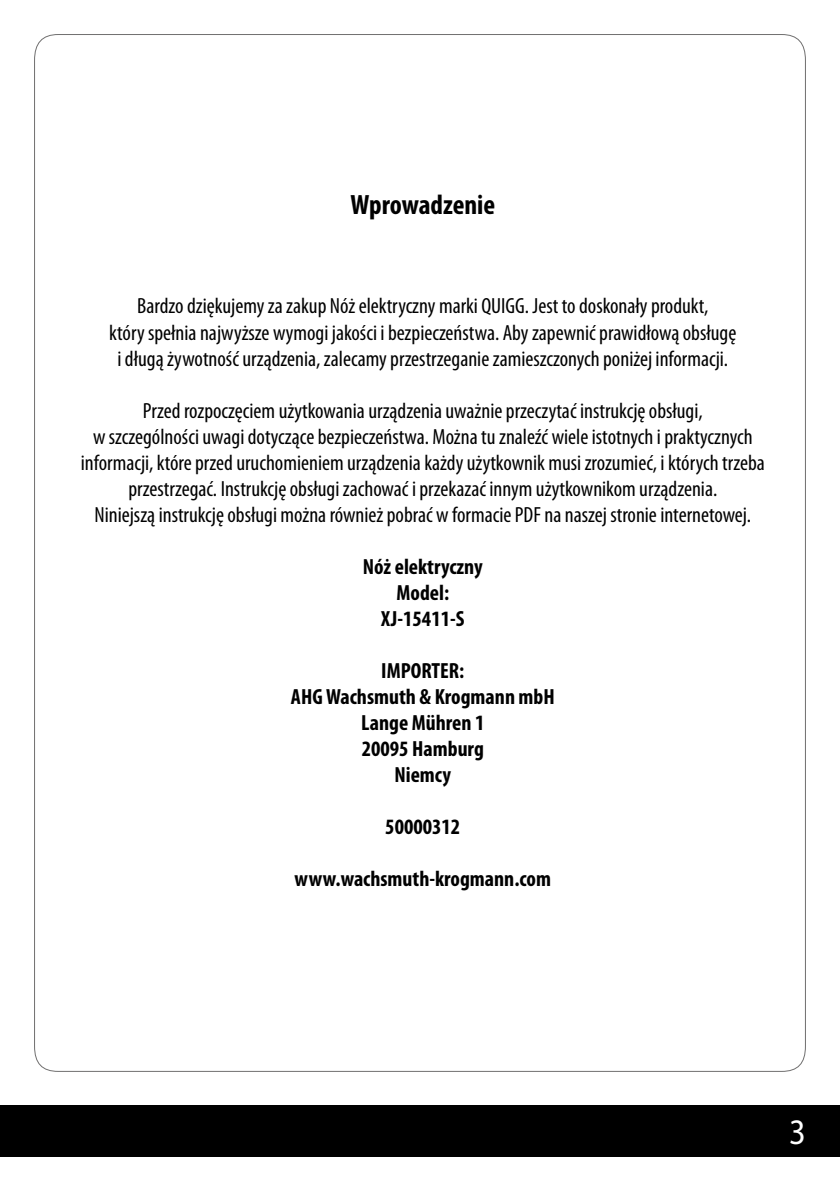
<style>
.page{position:relative;width:840px;height:1191px;background:#fff}
.page>*{position:absolute;margin:0;border:0;box-sizing:border-box;transform-origin:0 0}
.t1{font:36px "Myriad Pro";color:#fff;scale:.9 1}
.t2{font:700 condensed 28px "Myriad Pro";color:#000}
.t3{font:condensed 22px/26px "Myriad Pro";color:#000;text-align:center}
.t4{font:700 condensed 22px/26px "Myriad Pro";color:#000;text-align:center}
</style>
<div class="page">
<div style="left:0;top:1106px;width:839px;height:51px;background:#000"></div>
<p class="t2" style="left:350px;top:187px;width:146px">Wprowadzenie</p>
<p class="t3" style="left:109px;top:293px;width:628px">Bardzo dziękujemy za zakup Nóż elektryczny marki QUIGG. Jest to doskonały produkt,<br>który spełnia najwyższe wymogi jakości i bezpieczeństwa. Aby zapewnić prawidłową obsługę i długą żywotność urządzenia, zalecamy przestrzeganie zamieszczonych poniżej informacji.</p>
<p class="t3" style="left:81px;top:397px;width:685px">Przed rozpoczęciem użytkowania urządzenia uważnie przeczytać instrukcję obsługi,<br>w szczególności uwagi dotyczące bezpieczeństwa. Można tu znaleźć wiele istotnych i praktycznych informacji, które przed uruchomieniem urządzenia każdy użytkownik musi zrozumieć, i których trzeba przestrzegać. Instrukcję obsługi zachować i przekazać innym użytkownikom urządzenia.<br>Niniejszą instrukcję obsługi można również pobrać w formacie PDF na naszej stronie internetowej.</p>
<p class="t4" style="left:363px;top:553px;width:121px">Nóż elektryczny<br>Model:<br>XJ-15411-S</p>
<p class="t4" style="left:291px;top:657px;width:265px">IMPORTER:<br>AHG Wachsmuth &amp; Krogmann mbH<br>Lange Mühren 1<br>20095 Hamburg<br>Niemcy</p>
<p class="t4" style="left:385px;top:813px;width:76px">50000312</p>
<p class="t4" style="left:294px;top:865px;width:258px">www.wachsmuth-krogmann.com</p>
<h1 class="t1" style="left:788px;top:1110px;width:20px">3</h1>
</div>
